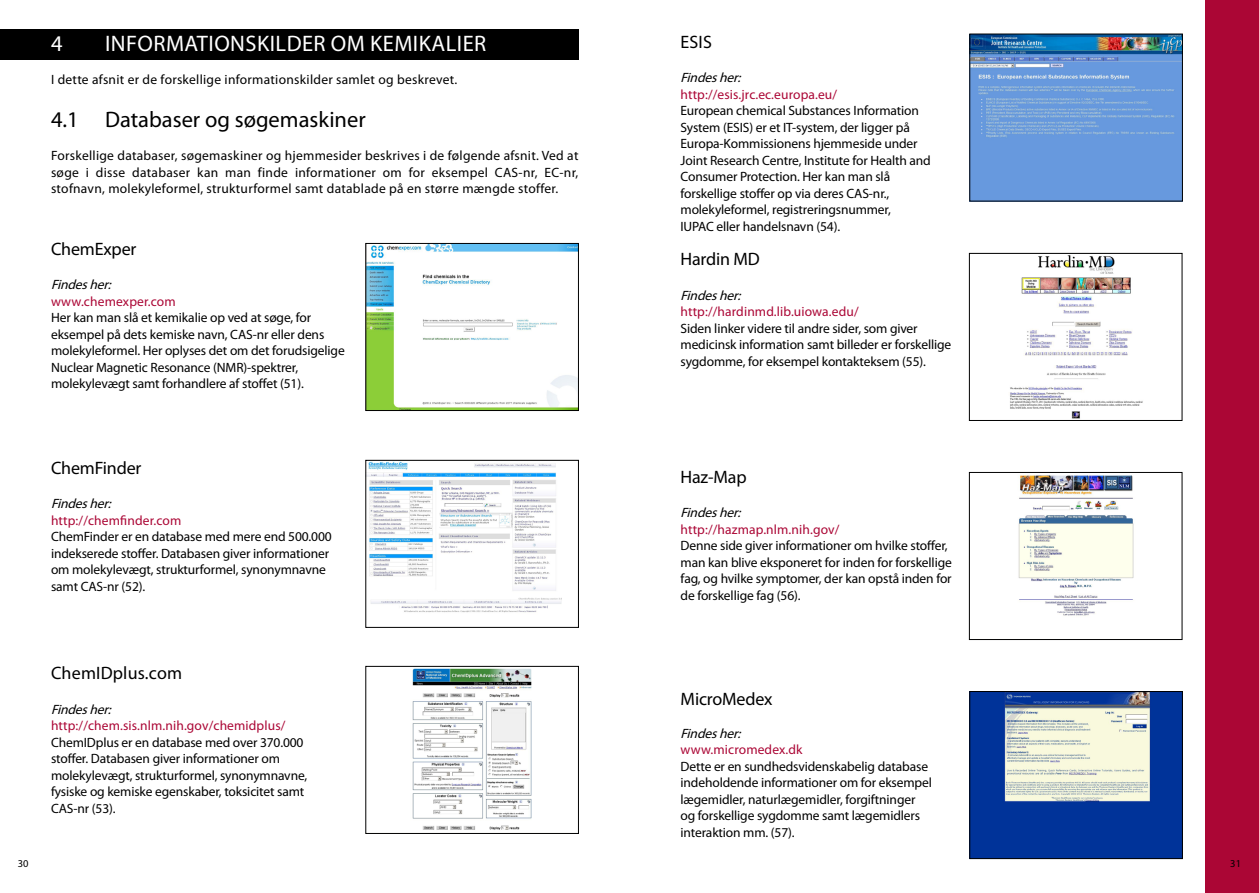
<style>
.page{position:relative;width:1259px;height:893px;background:#fff}
.page>*{position:absolute;margin:0;border:0;box-sizing:border-box;transform-origin:0 0}
.t1{font:22.5px "Myriad Pro";letter-spacing:.02em;color:#fff}
.t2{font:22.5px "Myriad Pro";color:#000}
.t3{font:18px "Myriad Pro";letter-spacing:-.01em;color:#000}
.t4{font:13.5px/16.5px "Myriad Pro";letter-spacing:-.01em;color:#000}
.t5{font:13.5px "Myriad Pro";letter-spacing:.01em;color:#ab0635}
.t6{font:italic 13.5px "Myriad Pro";letter-spacing:-.035em;color:#000}
.t7{font:13.5px "Myriad Pro";letter-spacing:.02em;color:#000}
.t8{font:10.5px "Myriad Pro";color:#000}
</style>
<div class="page">
<div style="left:1205px;top:0;width:54px;height:893px;background:#ab0635"></div>
<div style="left:0;top:29px;width:578px;height:31px;background:#000"></div>
<img style="left:412px;top:668px;width:120px;height:162px">
<div style="left:365px;top:666px;width:214px;height:168px;border:1px solid #000"></div>
<img style="left:367px;top:245px;width:210px;height:164px">
<div style="left:365px;top:243px;width:214px;height:168px;border:1px solid #000"></div>
<img style="left:367px;top:462px;width:195px;height:151px">
<div style="left:365px;top:460px;width:214px;height:168px;border:1px solid #000"></div>
<img style="left:1010px;top:255px;width:133px;height:164px">
<div style="left:969px;top:253px;width:213px;height:168px;border:1px solid #000"></div>
<img style="left:1018px;top:475px;width:116px;height:141px">
<div style="left:969px;top:472px;width:213px;height:168px;border:1px solid #000"></div>
<img style="left:971px;top:36px;width:209px;height:163px">
<img style="left:971px;top:693px;width:209px;height:164px">
<div style="left:969px;top:691px;width:213px;height:168px;border:1px solid #000"></div>
<h1 class="t1" style="left:51px;top:29px;width:432px">4 I nformationskilder om kemikalier</h1>
<p class="t7" style="left:51px;top:71px;width:408px">I dette afsnit er de forskellige informationskilder samlet og beskrevet.</p>
<h1 class="t2" style="left:51px;top:106px;width:316px">4.1 Databaser og søgemaskiner</h1>
<p class="t4" style="left:51px;top:147px;width:529px;text-align:justify">Forskellige databaser, søgemaskiner og hjemmesider beskrives i de følgende afsnit. Ved at søge i disse databaser kan man finde informationer om for eksempel CAS-nr, EC-nr, stofnavn, molekyleformel, strukturformel samt datablade på en større mængde stoffer.</p>
<h2 class="t3" style="left:51px;top:238px;width:87px">ChemExper</h2>
<p class="t6" style="left:51px;top:277px;width:66px">Findesher:</p>
<p class="t5" style="left:51px;top:293px;width:126px">www.chemexper.com</p>
<p class="t4" style="left:51px;top:309px;width:295px">Her kan man slå et kemikalie op ved at søge, for eksempel på dets kemiske navn, CAS-nr eller dens molekyleformel. Her oplyses det om det forudsigelige Nuclear Magnetic Resonance (NM R)-spektrer, molekylevægt samt forhandlere af stoffet (51).</p>
<h2 class="t3" style="left:51px;top:457px;width:92px">ChemFinder</h2>
<p class="t6" style="left:51px;top:496px;width:66px">Findesher:</p>
<p class="t5" style="left:51px;top:512px;width:132px">http://chemfinder.com</p>
<p class="t4" style="left:51px;top:528px;width:282px">ChemFinder er en database med mere end 500.000 indekserede stoffer. Databasen giver informationer om molekylevægt, strukturformel, synonymnavne samt CAS-nr (52).</p>
<h2 class="t3" style="left:51px;top:662px;width:133px">ChemIDplus.com</h2>
<p class="t6" style="left:51px;top:701px;width:66px">Findesher:</p>
<p class="t5" style="left:51px;top:718px;width:236px">http://chem.sis.nlm.nih.gov/chemidplus/</p>
<p class="t4" style="left:51px;top:734px;width:258px">ChemIDplus er en database med over 370.000 stoffer. Databasen giver informationer om molekylevægt, strukturformel, synonymnavne, fysiske og kemiske egenskaber, toksicitet samt CAS-nr (53).</p>
<h2 class="t3" style="left:680px;top:30px;width:9px">ESIS</h2>
<p class="t6" style="left:680px;top:69px;width:66px">Findesher:</p>
<p class="t5" style="left:680px;top:86px;width:158px">http://esis.jrc.ec.europa.eu/</p>
<p class="t4" style="left:680px;top:102px;width:240px">European chemical Substances I nformation<br>System (ESIS</p>
<p class="t4" style="left:680px;top:119px;width:252px;text-indent:69px">) er et IT-system, der ligger på Europa-Kommissionens hjemmeside under Joint Research Centre, I nstitute for Health and Consumer Protection. Her kan man slå forskellige stoffer op via deres CAS-nr., molekyleformel, registreringsnummer,<br>IUPA</p>
<p class="t4" style="left:706px;top:218px;width:136px">C eller handelsnavn (54).</p>
<h2 class="t3" style="left:680px;top:248px;width:67px">Hardin MD</h2>
<p class="t6" style="left:680px;top:287px;width:66px">Findesher:</p>
<p class="t5" style="left:680px;top:303px;width:180px">http://hardinmd.lib.uiowa.edu/</p>
<p class="t4" style="left:680px;top:320px;width:272px">Siden linker videre til andre sider, som giver medicinsk information samt billeder er forskellige sygdomme, for eksempel kontakteksem (55).</p>
<h2 class="t3" style="left:680px;top:465px;width:68px">Haz-Map</h2>
<p class="t6" style="left:680px;top:504px;width:66px">Findesher:</p>
<p class="t5" style="left:680px;top:521px;width:160px">http://hazmap.nlm.nih.gov/</p>
<p class="t4" style="left:680px;top:537px;width:273px">Denne side giver informationer om hvilke stoffer, man kan blive eksponeret for inden for forskellige fag, og hvilke symptomer, der kan opstå inden for de forskellige fag (56).</p>
<h2 class="t3" style="left:680px;top:687px;width:93px">MicroMedex</h2>
<p class="t6" style="left:680px;top:725px;width:66px">Findesher:</p>
<p class="t5" style="left:680px;top:741px;width:124px">www.micromedex.dk</p>
<p class="t4" style="left:680px;top:758px;width:253px">Dette er en sundhedsvidenskabelig database indeholdende informationer om for eksempel lægemidler, naturlægemidler, forgiftninger og forskellige sygdomme samt lægemidlers interaktion mm. (57).</p>
<p class="t8" style="left:18px;top:857px;width:12px">30</p>
<p class="t8" style="left:1230px;top:857px;width:12px">31</p>
</div>
